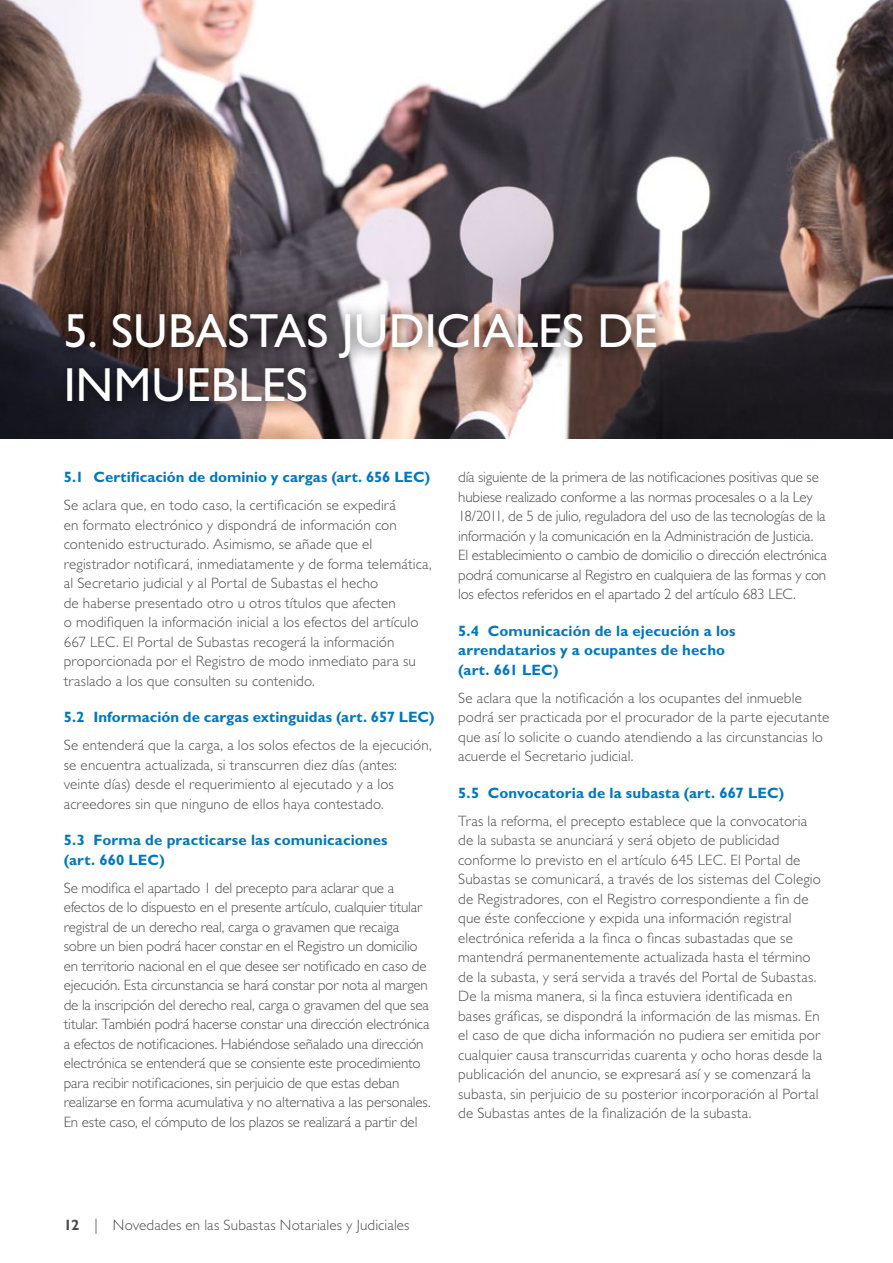
<style>
.page{position:relative;width:893px;height:1263px;background:#fff}
.page>*{position:absolute;margin:0;border:0;box-sizing:border-box;transform-origin:0 0}
.t1{font:48px/54px "Gill Sans Std";letter-spacing:.005em;color:#fff}
.t2{font:300 15px/19.5px "Gill Sans Std";letter-spacing:.005em;color:#4d4d4f}
.t3{font:700 15px/19.5px "Gill Sans Std";letter-spacing:.01em;color:#0077be}
.s1{font-weight:700}
</style>
<div class="page">
<img style="left:0;top:0;width:893px;height:438px">
<div style="left:51px;top:300px;width:619px;height:116px;background:#000;opacity:.75"></div>
<h1 class="t1" style="left:64px;top:305px;width:595px">5. SUBASTAS JUDICIALES DE<br>INMUEBLES</h1>
<p class="t3" style="left:64px;top:467px;width:368px">5.1 Certificación de dominio y cargas (art. 656 LEC)</p>
<p class="t2" style="left:64px;top:496px;width:369px">Se aclara que, en todo caso, la certificación se expedirá<br>en formato electrónico y dispondrá de información con contenido estructurado. Asimismo, se añade que el registrador notificará, inmediatamente y de forma telemática, al Secretario judicial y al Portal de Subastas el hecho<br>de haberse presentado otro u otros títulos que afecten<br>o modifiquen la información inicial a los efectos del artículo 667 LEC. El Portal de Subastas recogerá la información proporcionada por el Registro de modo inmediato para su traslado a los que consulten su contenido.</p>
<p class="t3" style="left:64px;top:707px;width:372px">5.2 Información de cargas extinguidas (art. 657 LEC)</p>
<p class="t2" style="left:64px;top:736px;width:369px">Se entenderá que la carga, a los solos efectos de la ejecución, se encuentra actualizada, si transcurren diez días (antes: veinte días) desde el requerimiento al ejecutado y a los acreedores sin que ninguno de ellos haya contestado.</p>
<p class="t3" style="left:64px;top:830px;width:325px">5.3 Forma de practicarse las comunicaciones (art. 660 LEC)</p>
<p class="t2" style="left:64px;top:878px;width:368px">Se modifica el apartado 1 del precepto para aclarar que a efectos de lo dispuesto en el presente artículo, cualquier titular registral de un derecho real, carga o gravamen que recaiga sobre un bien podrá hacer constar en el Registro un domicilio en territorio nacional en el que desee ser notificado en caso de ejecución. Esta circunstancia se hará constar por nota al margen de la inscripción del derecho real, carga o gravamen del que sea titular. También podrá hacerse constar una dirección electrónica a efectos de notificaciones. Habiéndose señalado una dirección electrónica se entenderá que se consiente este procedimiento para recibir notificaciones, sin perjuicio de que estas deban realizarse en forma acumulativa y no alternativa a las personales.<br>En este caso, el cómputo de los plazos se realizará a partir del</p>
<p class="t2" style="left:458px;top:468px;width:370px">día siguiente de la primera de las notificaciones positivas que se hubiese realizado conforme a las normas procesales o a la Ley 18/2011, de 5 de julio, reguladora del uso de las tecnologías de la información y la comunicación en la Administración de Justicia.<br>El establecimiento o cambio de domicilio o dirección electrónica podrá comunicarse al Registro en cualquiera de las formas y con los efectos referidos en el apartado 2 del artículo 683 LEC.</p>
<p class="t3" style="left:458px;top:621px;width:279px">5.4 Comunicación de la ejecución a los arrendatarios y a ocupantes de hecho (art. 661 LEC)</p>
<p class="t2" style="left:458px;top:688px;width:373px">Se aclara que la notificación a los ocupantes del inmueble podrá ser practicada por el procurador de la parte ejecutante que así lo solicite o cuando atendiendo a las circunstancias lo acuerde el Secretario judicial.</p>
<p class="t3" style="left:458px;top:783px;width:328px">5.5 Convocatoria de la subasta (art. 667 LEC)</p>
<p class="t2" style="left:458px;top:811px;width:366px">Tras la reforma, el precepto establece que la convocatoria de la subasta se anunciará y será objeto de publicidad conforme lo previsto en el artículo 645 LEC. El Portal de Subastas se comunicará, a través de los sistemas del Colegio de Registradores, con el Registro correspondiente a fin de que éste confeccione y expida una información registral electrónica referida a la finca o fincas subastadas que se mantendrá permanentemente actualizada hasta el término de la subasta, y será servida a través del Portal de Subastas.<br>De la misma manera, si la finca estuviera identificada en bases gráficas, se dispondrá la información de las mismas. En el caso de que dicha información no pudiera ser emitida por cualquier causa transcurridas cuarenta y ocho horas desde la publicación del anuncio, se expresará así y se comenzará la subasta, sin perjuicio de su posterior incorporación al Portal de Subastas antes de la finalización de la subasta.</p>
<p class="t2" style="left:64px;top:1215px;width:347px"><span class="s1">12</span> | Novedades en las Subastas Notariales y Judiciales</p>
</div>
